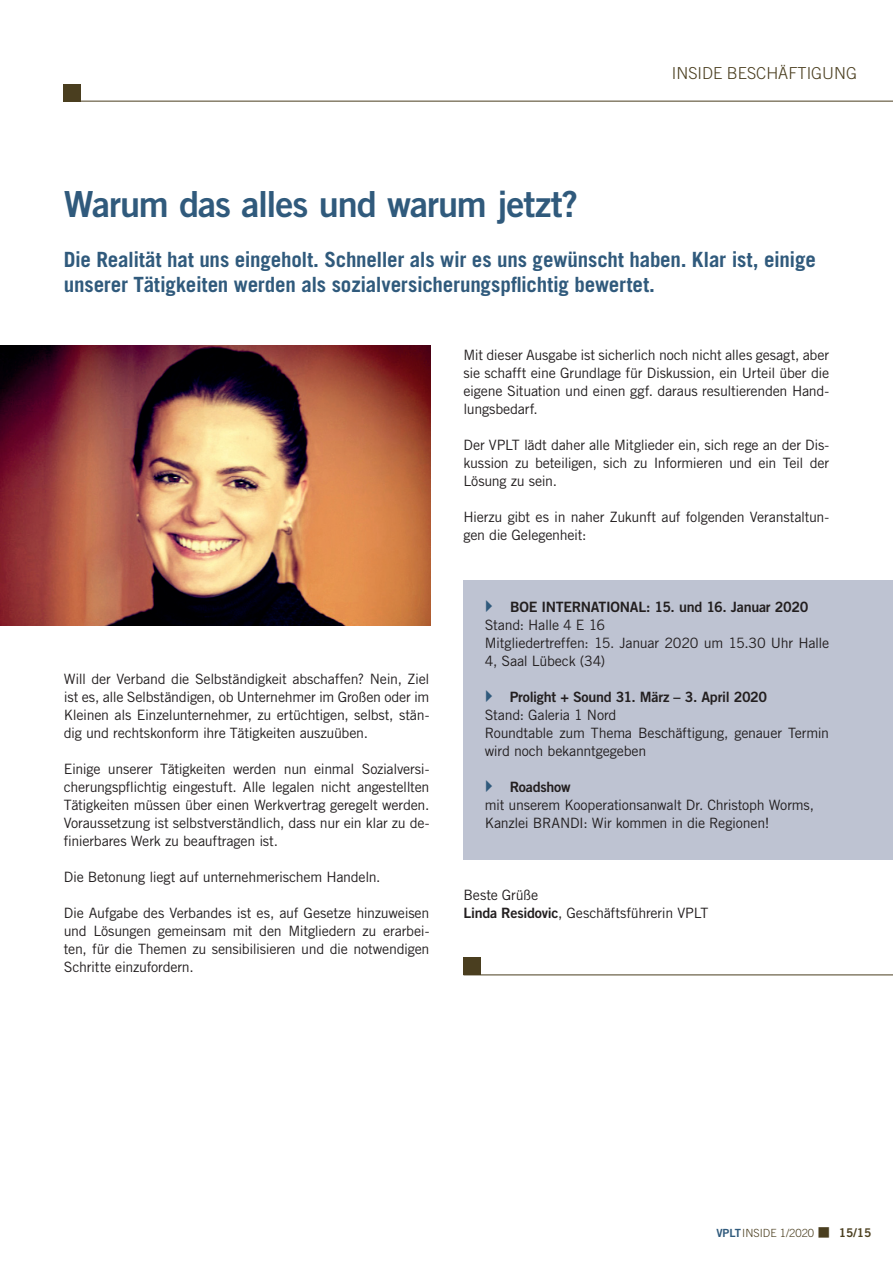
<style>
.page{position:relative;width:893px;height:1263px;background:#fff}
.page>*{position:absolute;margin:0;border:0;box-sizing:border-box;transform-origin:0 0}
.t1{font:36px "Trade Gothic LT Std Bd 2";letter-spacing:-.03em;color:#305a7c}
.t2{font:700 21px/25.2px "Trade Gothic LT Std";letter-spacing:-.01em;color:#305a7c}
.t3{font:300 16.5px "Trade Gothic LT Std";color:#4a3e1f}
.t4{font:14.25px/18px "Trade Gothic LT Std";letter-spacing:-.02em;color:#231f20;text-align:justify}
.t5{font:14.25px "Trade Gothic LT Std Bd 2";letter-spacing:-.02em;color:#231f20}
.t6{font:300 11.25px "Trade Gothic LT Std";color:#4a3e1f}
.s1{font-family:"Trade Gothic LT Std Bd 2"}
.s2{font-family:"Trade Gothic LT Std Bd 2";font-weight:400;color:#305a7c}
.s3{font-family:"Trade Gothic LT Std Bd 2";font-weight:400;font-size:12px}
.s4{font-family:"Trade Gothic LT Std Bd 2";font-weight:400;font-size:12px;color:#504423}
</style>
<div class="page">
<div style="left:463px;top:580px;width:430px;height:279px;background:#bec3d2"></div>
<hr style="left:463px;top:974px;width:430px;height:1px;background:#4a3e1f">
<div style="left:64px;top:84px;width:17px;height:17px;background:#4a3e1f"></div>
<img style="left:1px;top:346px;width:430px;height:279px">
<hr style="left:64px;top:101px;width:829px;height:1px;background:#4a3e1f">
<div style="left:463px;top:957px;width:17px;height:17px;background:#4a3e1f"></div>
<p class="t3" style="left:672px;top:64px;width:187px">INSIDE BESCHÄFTIGUNG</p>
<h1 class="t1" style="left:64px;top:181px;width:516px">Warum das alles und warum jetzt?</h1>
<h2 class="t2" style="left:64px;top:247px;width:754px">Die Realität hat uns eingeholt. Schneller als wir es uns gewünscht haben. Klar ist, einige unserer Tätigkeiten werden als sozialversicherungspflichtig bewertet.</h2>
<p class="t4" style="left:64px;top:670px;width:367px">Will der Verband die Selbständigkeit abschaffen? Nein, Ziel ist es, alle Selbständigen, ob Unternehmer im Großen oder im Kleinen als Einzelunternehmer, zu ertüchtigen, selbst, stän&shy;dig und rechtskonform ihre Tätigkeiten auszuüben.</p>
<p class="t4" style="left:64px;top:760px;width:367px">Einige unserer Tätigkeiten werden nun einmal Sozialversi&shy;cherungspflichtig eingestuft. Alle legalen nicht angestellten Tätigkeiten müssen über einen Werkvertrag geregelt werden.<br>Voraussetzung ist selbstverständlich, dass nur ein klar zu de&shy;finierbares Werk zu beauftragen ist.</p>
<p class="t4" style="left:64px;top:868px;width:318px">Die Betonung liegt auf unternehmerischem Handeln.</p>
<p class="t4" style="left:64px;top:904px;width:367px">Die Aufgabe des Verbandes ist es, auf Gesetze hinzuweisen und Lösungen gemeinsam mit den Mitgliedern zu erarbei&shy;ten, für die Themen zu sensibilisieren und die notwendigen Schritte einzufordern.</p>
<p class="t4" style="left:463px;top:346px;width:367px">Mit dieser Ausgabe ist sicherlich noch nicht alles gesagt, aber sie schafft eine Grundlage für Diskussion, ein Urteil über die eigene Situation und einen ggf. daraus resultierenden Hand&shy;lungsbedarf.</p>
<p class="t4" style="left:463px;top:436px;width:367px">Der VPLT lädt daher alle Mitglieder ein, sich rege an der Dis&shy;kussion zu beteiligen, sich zu Informieren und ein Teil der Lösung zu sein.</p>
<p class="t4" style="left:463px;top:508px;width:367px">Hierzu gibt es in naher Zukunft auf folgenden Veranstaltun&shy;gen die Gelegenheit:</p>
<p class="t5" style="left:510px;top:598px;width:300px">BOE INTERNATIONAL: 15. und 16. Januar 2020</p>
<p class="t4" style="left:485px;top:616px;width:346px;text-align:left">Stand: Halle 4 E 16<br>Mitgliedertreffen: 15. Januar 2020 um 15.30 Uhr Halle<br>4, Saal Lübeck (34)</p>
<p class="t5" style="left:510px;top:688px;width:259px">Prolight + Sound 31. März – 3. April 2020</p>
<p class="t4" style="left:485px;top:706px;width:346px;text-align:left">Stand: Galeria 1 Nord<br>Roundtable zum Thema Beschäftigung, genauer Termin wird noch bekanntgegeben</p>
<p class="t5" style="left:510px;top:778px;width:63px">Roadshow</p>
<p class="t4" style="left:485px;top:796px;width:331px">mit unserem Kooperationsanwalt Dr. Christoph Worms,<br>Kanzlei BRANDI: Wir kommen in die Regionen!</p>
<p class="t4" style="left:463px;top:886px;width:246px">Beste Grüße<br><span class="s1">Linda Residovic</span>, Geschäftsführerin VPLT</p>
<p class="t6" style="left:716px;top:1227px;width:157px"><span class="s2">VPLT</span>INSIDE 1/2020 ■ <span class="s3">15/</span><span class="s4">15</span></p>
</div>
